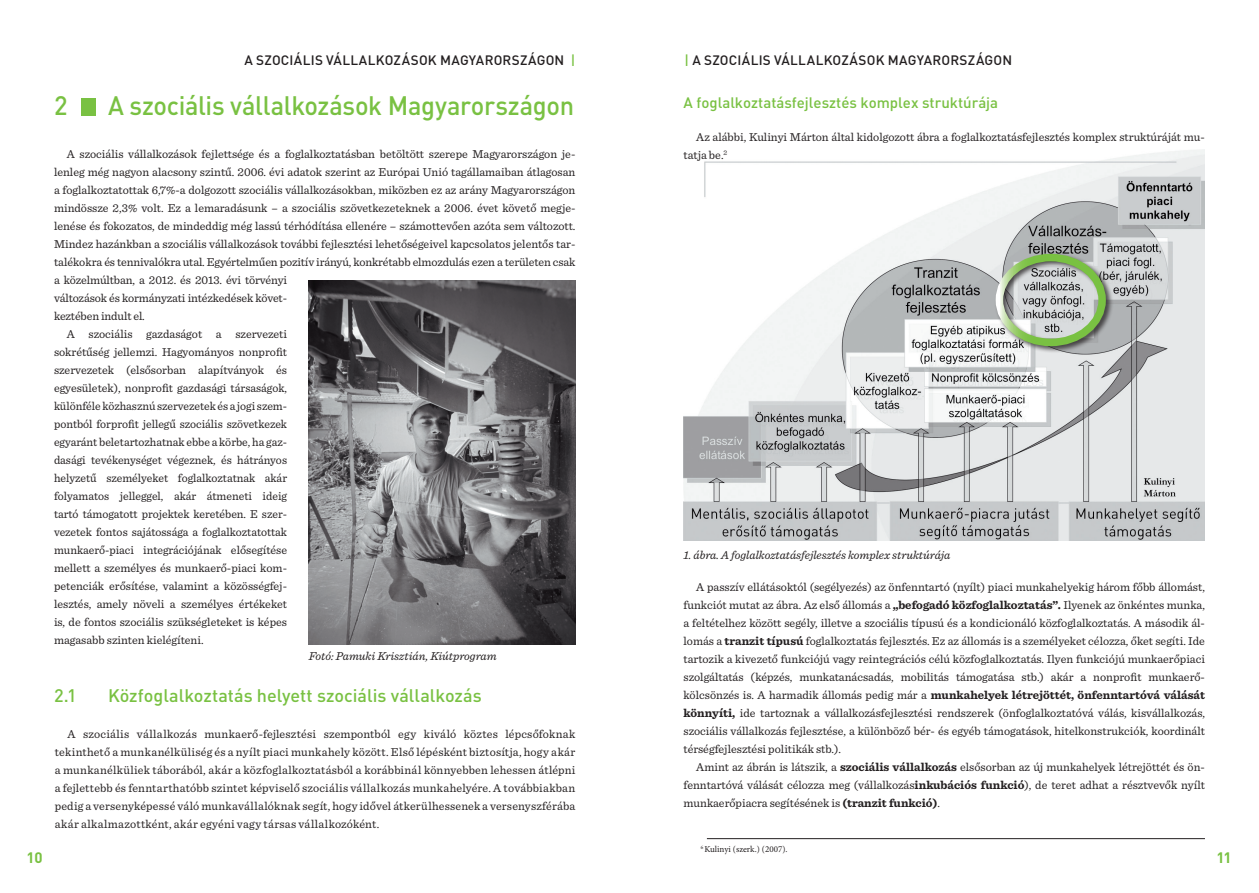
<style>
.page{position:relative;width:1259px;height:893px;background:#fff}
.page>*{position:absolute;margin:0;border:0;box-sizing:border-box;transform-origin:0 0}
.t1{font:500 26.4px "Din M";letter-spacing:-.01em;color:#79c142;scale:.96 1}
.fejezet{font:500 18px "Din M";color:#79c142}
.t2{font:500 15px "Din M";color:#79c142}
.t3{font:700 15px "Din M";color:#79c142}
.t4{font:500 13.5px "Din M";letter-spacing:.02em;color:#231f20}
.fejezet-2{font:12px/18px "Sentinel";color:#231f20;text-align:justify}
.t5{font:italic 12px "Sentinel";color:#231f20}
.t6{font:9px "Minion Pro";color:#231f20}
.s1{color:#79c142}
.s2{font-weight:700}
</style>
<div class="page">
<img style="left:683px;top:150px;width:522px;height:390px">
<img style="left:308px;top:281px;width:267px;height:363px">
<hr style="left:707px;top:838px;width:498px;height:1px;background:#231f20">
<div style="left:994px;top:252px;width:119px;height:102px;background:#231f20;opacity:.75"></div>
<div style="left:995px;top:254px;width:111px;height:92px;border:8px solid #fff;border-radius:50%"></div>
<div style="left:81px;top:99px;width:15px;height:17px;background:#79c142"></div>
<p class="t3" style="left:27px;top:848px;width:17px">10</p>
<p class="t4" style="left:245px;top:52px;width:332px">A SZOCIÁLIS VÁLLALKOZÁSOK MAGYARORSZÁGON <span class="s1">|</span></p>
<p class="t4" style="left:684px;top:52px;width:329px"><span class="s1">|</span> A SZOCIÁLIS VÁLLALKOZÁSOK MAGYARORSZÁGON</p>
<p class="t1" style="left:54px;top:89px;width:16px">2</p>
<p class="t1" style="left:108px;top:89px;width:487px">A szociális vállalkozások Magyarországon</p>
<p class="fejezet-2" style="left:54px;top:145px;width:523px;text-align:left;text-indent:13px">A szociális vállalkozások fejlettsége és a foglalkoztatásban betöltött szerepe Magyarországon je&shy;lenleg még nagyon alacsony szintű. 2006. évi adatok szerint az Európai Unió tagállamaiban átlagosan a foglalkoztatottak 6,7%-a dolgozott szociális vállalkozásokban, miközben ez az arány Magyarországon mindössze 2,3% volt. Ez a lemaradásunk – a szociális szövetkezeteknek a 2006. évet követő megje&shy;lenése és fokozatos, de mindeddig még lassú térhódítása ellenére – számottevően azóta sem változott.<br>Mindez hazánkban a szociális vállalkozások további fejlesztési lehetőségeivel kapcsolatos jelentős tar&shy;talékokra és tennivalókra utal. Egyértelműen pozitív irányú, konkrétabb elmozdulás ezen a területen csak a közelmúltban, a 2012. és 2013. évi törvényi<br>változások és kormányzati intézkedések követ-<br>keztében indult el.</p>
<p class="fejezet-2" style="left:54px;top:325px;width:235px;text-indent:13px">A szociális gazdaságot a szervezeti sokrétűség jellemzi. Hagyományos nonprofit szervezetek (elsősorban alapítványok és egyesületek), nonprofit gazdasági társaságok, különféle közhasznú szervezetek és a jogi szem&shy;pontból forprofit jellegű szociális szövetkezek egyaránt beletartozhatnak ebbe a körbe, ha gaz&shy;dasági tevékenységet végeznek, és hátrányos helyzetű személyeket foglalkoztatnak akár folyamatos jelleggel, akár átmeneti ideig tartó támogatott projektek keretében. E szer&shy;vezetek fontos sajátossága a foglalkoztatottak munkaerő-piaci integrációjának elősegítése mellett a személyes és munkaerő-piaci kom&shy;petenciák erősítése, valamint a közösségfej&shy;lesztés, amely növeli a személyes értékeket is, de fontos szociális szükségleteket is képes magasabb szinten kielégíteni.</p>
<p class="t5" style="left:309px;top:647px;width:189px">Fotó: Pamuki Krisztián, Kiútprogram</p>
<p class="fejezet" style="left:54px;top:684px;width:24px">2.1</p>
<p class="fejezet" style="left:108px;top:684px;width:375px">Közfoglalkoztatás helyett szociális vállalkozás</p>
<p class="fejezet-2" style="left:55px;top:724px;width:522px;text-indent:13px">A szociális vállalkozás munkaerő-fejlesztési szempontból egy kiváló köztes lépcsőfoknak tekinthető a munkanélküliség és a nyílt piaci munkahely között. Első lépésként biztosítja, hogy akár a munkanélküliek táborából, akár a közfoglalkoztatásból a korábbinál könnyebben lehessen átlépni a fejlettebb és fenntarthatóbb szintet képviselő szociális vállalkozás munkahelyére. A továbbiakban pedig a versenyképessé váló munkavállalóknak segít, hogy idővel átkerülhessenek a versenyszférába akár alkalmazottként, akár egyéni vagy társas vállalkozóként.</p>
<p class="t2" style="left:683px;top:93px;width:316px">A foglalkoztatásfejlesztés komplex struktúrája</p>
<p class="fejezet-2" style="left:683px;top:127px;width:523px;text-indent:13px">Az alábbi, Kulinyi Márton által kidolgozott ábra a foglalkoztatásfejlesztés komplex struktúráját mu&shy;tatja be.<sup>2</sup></p>
<p class="t5" style="left:683px;top:546px;width:268px">1. ábra. A foglalkoztatásfejlesztés komplex struktúrája</p>
<p class="fejezet-2" style="left:683px;top:577px;width:523px;text-indent:13px">A passzív ellátásoktól (segélyezés) az önfenntartó (nyílt) piaci munkahelyekig három főbb állomást, funkciót mutat az ábra. Az első állomás a <span class="s2">„befogadó közfoglalkoztatás”.</span> Ilyenek az önkéntes munka, a feltételhez között segély, illetve a szociális típusú és a kondicionáló közfoglalkoztatás. A második ál&shy;lomás a <span class="s2">tranzit típusú</span> foglalkoztatás fejlesztés. Ez az állomás is a személyeket célozza, őket segíti. Ide tartozik a kivezető funkciójú vagy reintegrációs célú közfoglalkoztatás. Ilyen funkciójú munkaerőpiaci szolgáltatás (képzés, munkatanácsadás, mobilitás támogatása stb.) akár a nonprofit munkaerő&shy;kölcsönzés is. A harmadik állomás pedig már a <span class="s2">munkahelyek létrejöttét, önfenntartóvá válását könnyíti,</span> ide tartoznak a vállalkozásfejlesztési rendszerek (önfoglalkoztatóvá válás, kisvállalkozás, szociális vállalkozás fejlesztése, a különböző bér- és egyéb támogatások, hitelkonstrukciók, koordinált térségfejlesztési politikák stb.).</p>
<p class="fejezet-2" style="left:683px;top:757px;width:523px;text-indent:13px">Amint az ábrán is látszik, a <span class="s2">szociális vállalkozás</span> elsősorban az új munkahelyek létrejöttét és ön&shy;fenntartóvá válását célozza meg (vállalkozás<span class="s2">inkubációs funkció</span>), de teret adhat a résztvevők nyílt munkaerőpiacra segítésének is <span class="s2">(tranzit funkció)</span>.</p>
<p class="t6" style="left:701px;top:843px;width:88px"><sup>6</sup> Kulinyi (szerk.) (2007).</p>
<p class="t3" style="left:1216px;top:848px;width:17px">11</p>
</div>
